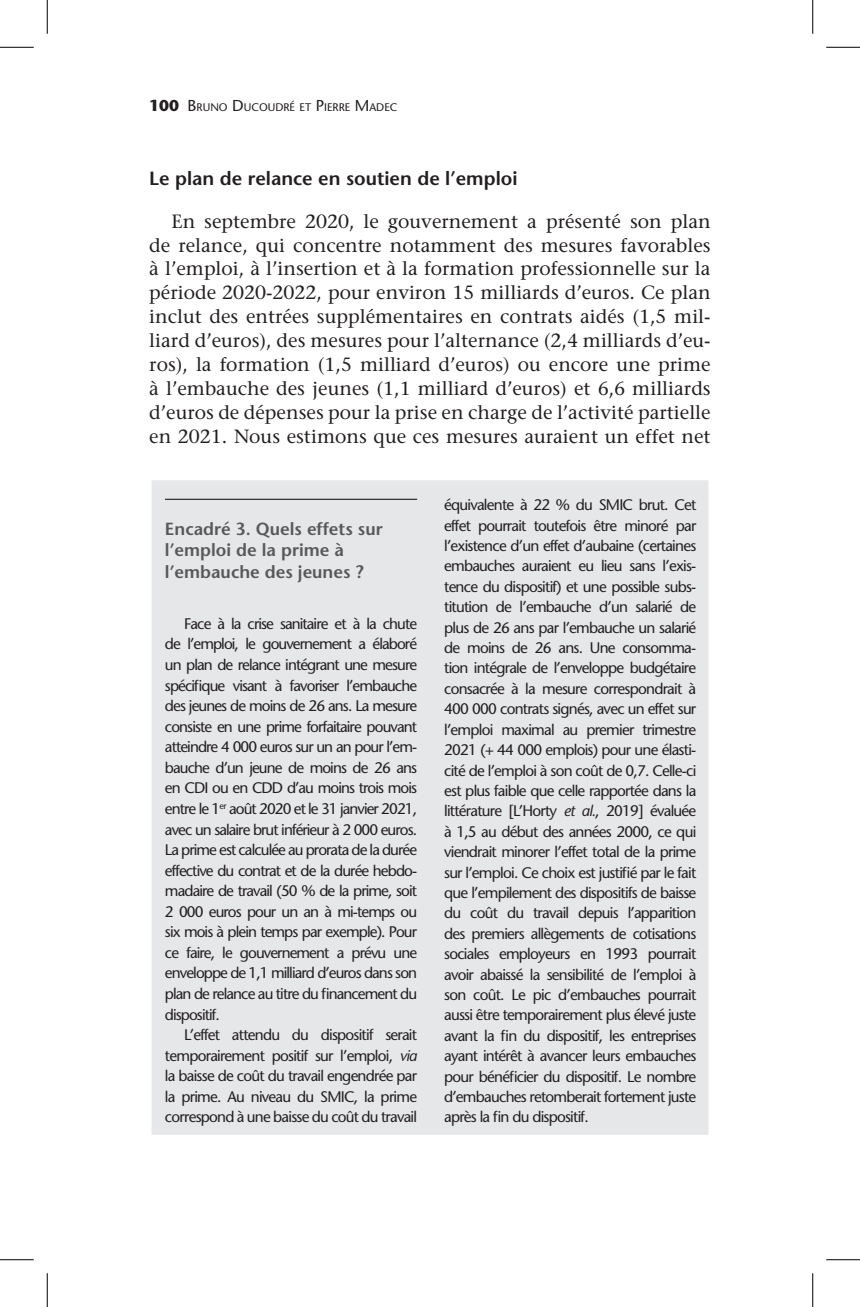
<style>
.page{position:relative;width:860px;height:1307px;background:#fff}
.page>*{position:absolute;margin:0;border:0;box-sizing:border-box;transform-origin:0 0}
.courant{font:19.12px/23.8px "Stone Serif";color:#231f20;text-align:justify}
.Titre_1{font:600 19.12px "Stone Sans";color:#231f20}
.Titre_encadré{font:600 17.55px/20.2px "Stone Sans";color:#57585a}
.Normal_1er{font:15.3px/20.5px "Stone Sans";letter-spacing:-.05em;color:#231f20;text-align:justify}
.t1{font:11.03px "Stone Sans";color:#231f20}
.s1{font-weight:700;font-size:15.75px}
.s2{font-size:15.75px}
.s3{font-style:italic}
</style>
<div class="page">
<div style="left:149px;top:478px;width:562px;height:658px;background:#e6e7e9;border:2px solid #fff"></div>
<hr style="left:165px;top:498px;width:252px;height:2px;background:#231f20">
<hr style="left:0;top:47px;width:34px;height:1px;background:#000">
<hr style="left:826px;top:47px;width:34px;height:1px;background:#000">
<hr style="left:0;top:1259px;width:34px;height:1px;background:#000">
<hr style="left:826px;top:1259px;width:34px;height:1px;background:#000">
<hr style="left:47px;top:0;width:1px;height:34px;background:#000">
<hr style="left:47px;top:1273px;width:1px;height:33px;background:#000">
<hr style="left:812px;top:0;width:1px;height:34px;background:#000">
<hr style="left:812px;top:1273px;width:1px;height:33px;background:#000">
<p class="t1" style="left:149px;top:100px;width:250px"><span class="s1">100</span> <span class="s2">B</span>RUNO <span class="s2">D</span>UCOUDRÉ ET <span class="s2">P</span>IERRE <span class="s2">M</span>ADEC</p>
<p class="Titre_1" style="left:149px;top:166px;width:370px">Le plan de relance en soutien de l’emploi</p>
<p class="courant" style="left:149px;top:209px;width:563px;text-indent:22px">En septembre 2020, le gouvernement a présenté son plan de relance, qui concentre notamment des mesures favorables à l’emploi, à l’insertion et à la formation professionnelle sur la période 2020-2022, pour environ 15 milliards d’euros. Ce plan inclut des entrées supplémentaires en contrats aidés (1,5 mil&shy;liard d’euros), des mesures pour l’alternance (2,4 milliards d’eu&shy;ros), la formation (1,5 milliard d’euros) ou encore une prime à l’embauche des jeunes (1,1 milliard d’euros) et 6,6 milliards d’euros de dépenses pour la prise en charge de l’activité partielle en 2021. Nous estimons que ces mesures auraient un effet net</p>
<p class="Titre_encadré" style="left:165px;top:519px;width:219px">Encadré 3. Quels effets sur l’emploi de la prime à</p>
<p class="Titre_encadré" style="left:165px;top:562px;width:200px">l’embauche des jeunes ?</p>
<p class="Normal_1er" style="left:165px;top:613px;width:254px;text-indent:19px">Face à la crise sanitaire et à la chute de l’emploi, le gouvernement a élaboré un plan de relance intégrant une mesure spécifique visant à favoriser l’embauche des jeunes de moins de 26 ans. La mesure consiste en une prime forfaitaire pouvant atteindre 4 000 euros sur un an pour l’em&shy;bauche d’un jeune de moins de 26 ans en CDI ou en CDD d’au moins trois mois entre le 1<sup>er</sup> août 2020 et le 31 janvier 2021, avec un salaire brut inférieur à 2 000 euros.<br>La prime est calculée au prorata de la durée effective du contrat et de la durée hebdo&shy;madaire de travail (50 % de la prime, soit 2 000 euros pour un an à mi-temps ou six mois à plein temps par exemple). Pour ce faire, le gouvernement a prévu une enveloppe de 1,1 milliard d’euros dans son plan de relance au titre du financement du dispositif.</p>
<p class="Normal_1er" style="left:165px;top:1024px;width:254px;text-indent:19px">L’effet attendu du dispositif serait temporairement positif sur l’emploi, <span class="s3">via </span>la baisse de coût du travail engendrée par la prime. Au niveau du SMIC, la prime correspond à une baisse du coût du travail</p>
<p class="Normal_1er" style="left:444px;top:494px;width:254px">équivalente à 22 % du SMIC brut. Cet effet pourrait toutefois être minoré par l’existence d’un effet d’aubaine (certaines embauches auraient eu lieu sans l’exis&shy;tence du dispositif) et une possible subs&shy;titution de l’embauche d’un salarié de plus de 26 ans par l’embauche un salarié de moins de 26 ans. Une consomma&shy;tion intégrale de l’enveloppe budgétaire consacrée à la mesure correspondrait à 400 000 contrats signés, avec un effet sur l’emploi maximal au premier trimestre 2021 (+ 44 000 emplois) pour une élasti&shy;cité de l’emploi à son coût de 0,7. Celle-ci est plus faible que celle rapportée dans la littérature [L’Horty <span class="s3">et al.</span>, 2019] évaluée à 1,5 au début des années 2000, ce qui viendrait minorer l’effet total de la prime sur l’emploi. Ce choix est justifié par le fait que l’empilement des dispositifs de baisse du coût du travail depuis l’apparition des premiers allègements de cotisations sociales employeurs en 1993 pourrait avoir abaissé la sensibilité de l’emploi à son coût. Le pic d’embauches pourrait aussi être temporairement plus élevé juste avant la fin du dispositif, les entreprises ayant intérêt à avancer leurs embauches pour bénéficier du dispositif. Le nombre d’embauches retomberait fortement juste après la fin du dispositif.</p>
</div>
